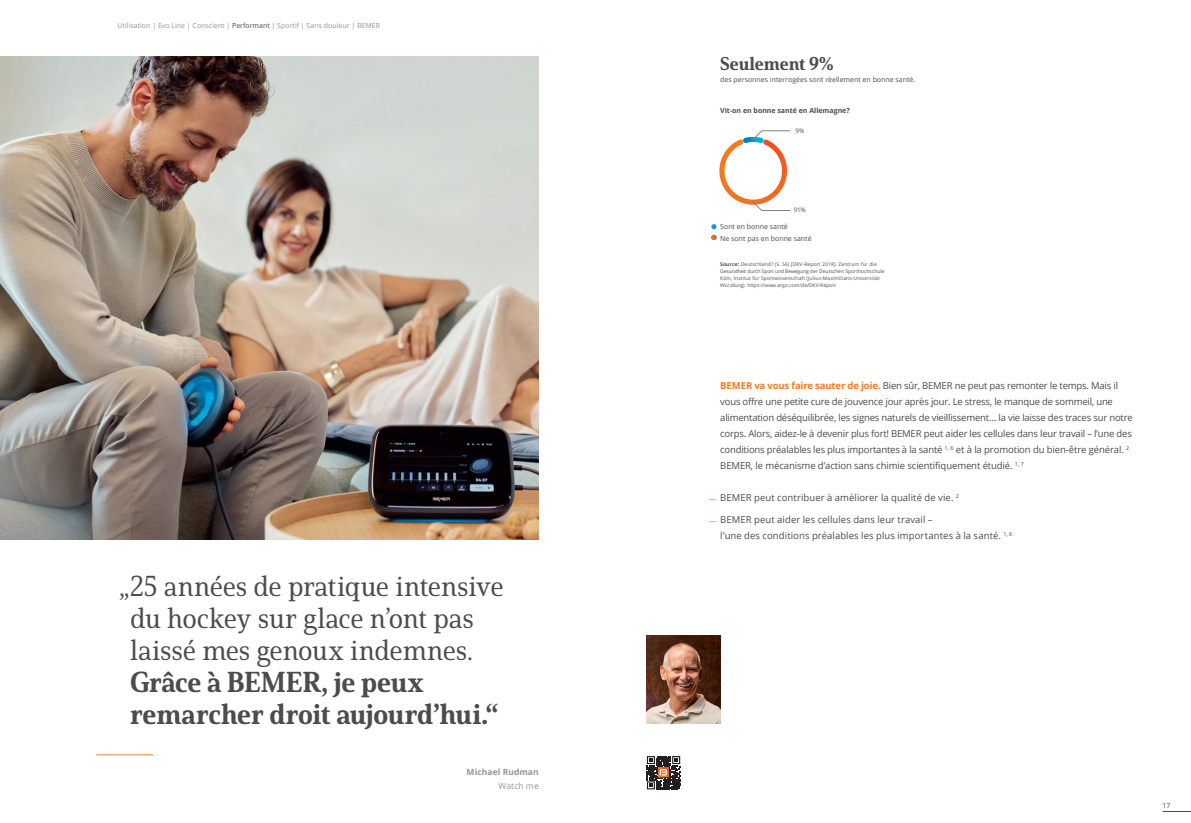
<style>
.page{position:relative;width:1191px;height:823px;background:#fff}
.page>*{position:absolute;margin:0;border:0;box-sizing:border-box;transform-origin:0 0}
.t1{font:28px/32px "Solitas Serif Nor Med";letter-spacing:-.01em;color:#4b4c4d}
.t2{font:28px/32px "Solitas Serif Nor Ex B";letter-spacing:-.005em;color:#4b4c4d}
.t3{font:18px "Solitas Serif Nor Ex B";letter-spacing:-.005em;color:#4b4c4d}
.t4{font:9.5px/16px "Open Sans";letter-spacing:-.02em;color:#4b4c4d}
.t5{font:9.5px/16px "Open Sans";letter-spacing:.01em;color:#4b4c4d}
.t6{font:700 8.5px "Open Sans";letter-spacing:.01em;color:#939598}
.t7{font:8.5px "Open Sans";letter-spacing:.015em;color:#939598}
.t8{font:7px/12px "Open Sans";color:#4b4c4d}
.t9{font:7px "Open Sans";color:#939598}
.t10{font:700 7px "Open Sans";color:#4b4c4d}
.t11{font:7px "Open Sans";color:#4b4c4d}
.t12{font:6.3px "Open Sans";color:#4b4c4d}
.t13{font:5px/7px "Open Sans";letter-spacing:.02em;color:#4b4c4d}
.s1{color:#4b4c4d}
.s2{font-weight:700}
.s3{font-weight:700;color:#f47921}
</style>
<div class="page">
<img style="left:0;top:57px;width:539px;height:482px">
<img style="left:646px;top:635px;width:74px;height:88px">
<hr style="left:96px;top:754px;width:57px;height:1px;background:#f47921">
<svg style="left:647px;top:756px;width:33px;height:33px"></svg>
<svg style="left:711px;top:224px;width:5px;height:5px"></svg>
<svg style="left:719px;top:130px;width:71px;height:81px"></svg>
<svg style="left:711px;top:235px;width:5px;height:5px"></svg>
<p class="t9" style="left:118px;top:21px;width:264px">Utilisation | Evo Line | Conscient | <span class="s1">Performant</span> | Sportif | Sans douleur | BEMER</p>
<h1 class="t1" style="left:130px;top:569px;width:375px;text-indent:-11px">„25 années de pratique intensive du hockey sur glace n’ont pas laissé mes genoux indemnes.</h1>
<h1 class="t2" style="left:130px;top:665px;width:370px">Grâce à BEMER, je peux remarcher droit aujourd’hui.“</h1>
<p class="t6" style="left:466px;top:765px;width:74px">Michael Rudman</p>
<p class="t7" style="left:498px;top:779px;width:42px">Watch me</p>
<h2 class="t3" style="left:720px;top:53px;width:115px">Seulement 9%</h2>
<p class="t8" style="left:720px;top:73px;width:197px">des personnes interrogées sont réellement en bonne santé.</p>
<p class="t10" style="left:720px;top:106px;width:131px">Vit-on en bonne santé en Allemagne?</p>
<p class="t12" style="left:795px;top:126px;width:10px">9%</p>
<p class="t12" style="left:793px;top:205px;width:13px">91%</p>
<p class="t8" style="left:720px;top:220px;width:93px">Sont en bonne santé<br>Ne sont pas en bonne santé</p>
<p class="t13" style="left:720px;top:260px;width:166px"><span class="s2">Source:</span> Deutschland? (S. 56) [DKV-Report 2018]. Zentrum für die Gesundheit durch Sport und Bewegung der Deutschen Sporthochschule Köln, Institut für Sportwissenschaft (Julius-Maximilians-Universität Würzburg). https://www.ergo.com/de/DKV-Report</p>
<p class="t4" style="left:720px;top:377px;width:414px"><span class="s3">BEMER va vous faire sauter de joie.</span> Bien sûr, BEMER ne peut pas remonter le temps. Mais il vous offre une petite cure de jouvence jour après jour. Le stress, le manque de sommeil, une alimentation déséquilibrée, les signes naturels de vieillissement… la vie laisse des traces sur notre corps. Alors, aidez-le à devenir plus fort! BEMER peut aider les cellules dans leur travail – l’une des conditions préalables les plus importantes à la santé <sup>1,</sup> <sup>6</sup> et à la promotion du bien-être général. <sup>2<br></sup>BEMER, le mécanisme d’action sans chimie scientifiquement étudié. <sup>1,</sup> <sup>7</sup></p>
<p class="t5" style="left:709px;top:489px;width:252px"><sub>―</sub> BEMER peut contribuer à améliorer la qualité de vie. <sup>2</sup></p>
<p class="t5" style="left:720px;top:511px;width:294px;text-indent:-11px"><sub>―</sub> BEMER peut aider les cellules dans leur travail –<br>l’une des conditions préalables les plus importantes à la santé. <sup>1,</sup> <sup>6</sup></p>
<p class="t11" style="left:1162px;top:800px;width:9px">17</p>
</div>
